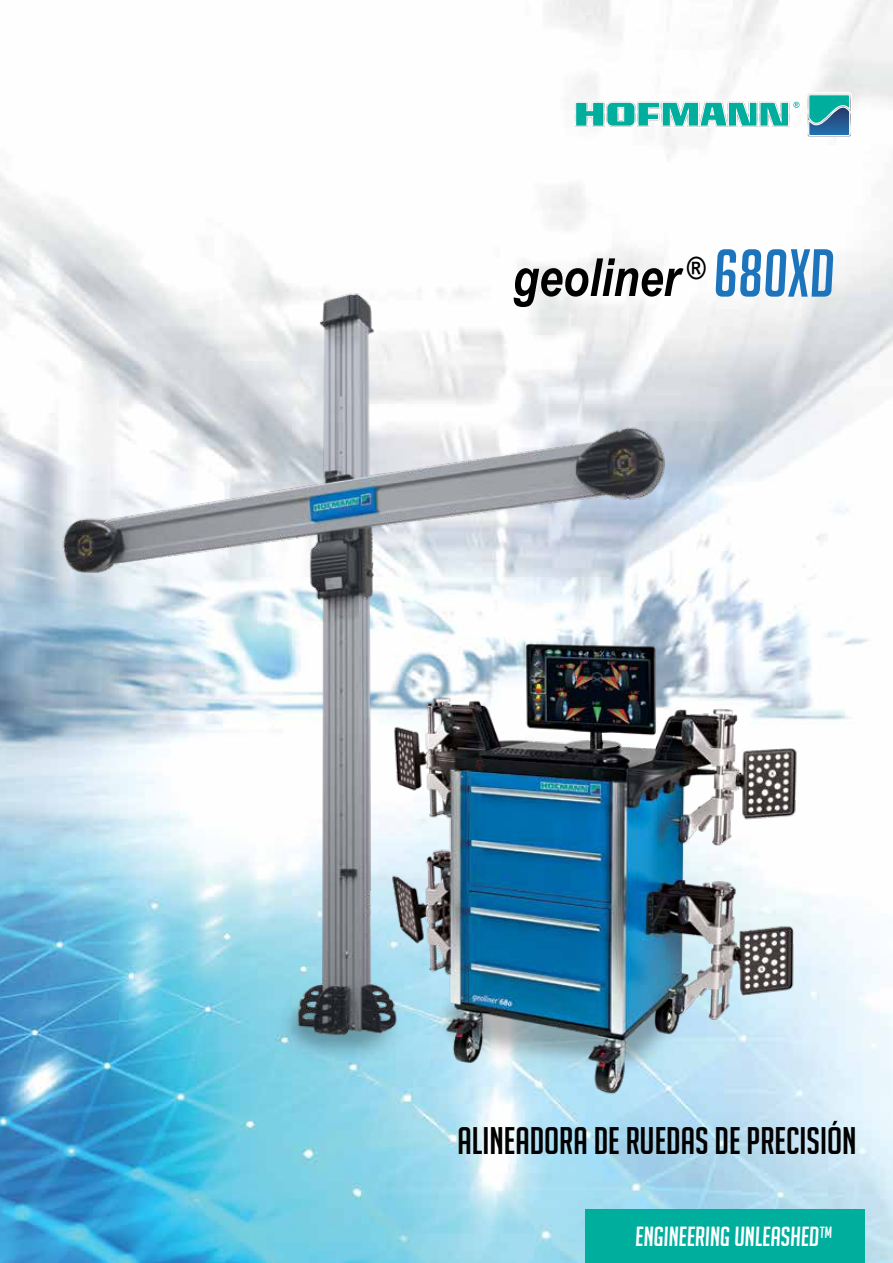
<style>
.page{position:relative;width:893px;height:1263px;background:#fff}
.page>*{position:absolute;margin:0;border:0;box-sizing:border-box;transform-origin:0 0}
.t1{font:italic 700 52.5px "Arial Narrow";color:#000}
.t2{font:37.5px "Big Noodle Titling";color:#000}
.t3{font:italic 27px "Big Noodle Titling";color:#fff}
.s1{font-family:"Big Noodle Titling";font-weight:400;font-size:66px;color:#1c75bc}
</style>
<div class="page">
<img style="left:0;top:0;width:893px;height:1263px">
<div style="left:585px;top:1209px;width:280px;height:54px;background:#00ae9e"></div>
<img style="left:54px;top:286px;width:761px;height:830px">
<div style="left:807px;top:92px;width:45px;height:45px;border:2px solid #fff"></div>
<svg style="left:573px;top:99px;width:229px;height:39px"></svg>
<svg style="left:808px;top:93px;width:43px;height:44px;background:#439cac"></svg>
<h1 class="t1" style="left:512px;top:238px;width:324px">geoliner <sup>®</sup> <span class="s1">680XD</span></h1>
<p class="t2" style="left:457px;top:1121px;width:401px">ALINEADORA DE RUEDAS DE PRECISIÓN</p>
<p class="t3" style="left:636px;top:1221px;width:198px">ENGINEERING UNLEASHED™</p>
</div>
